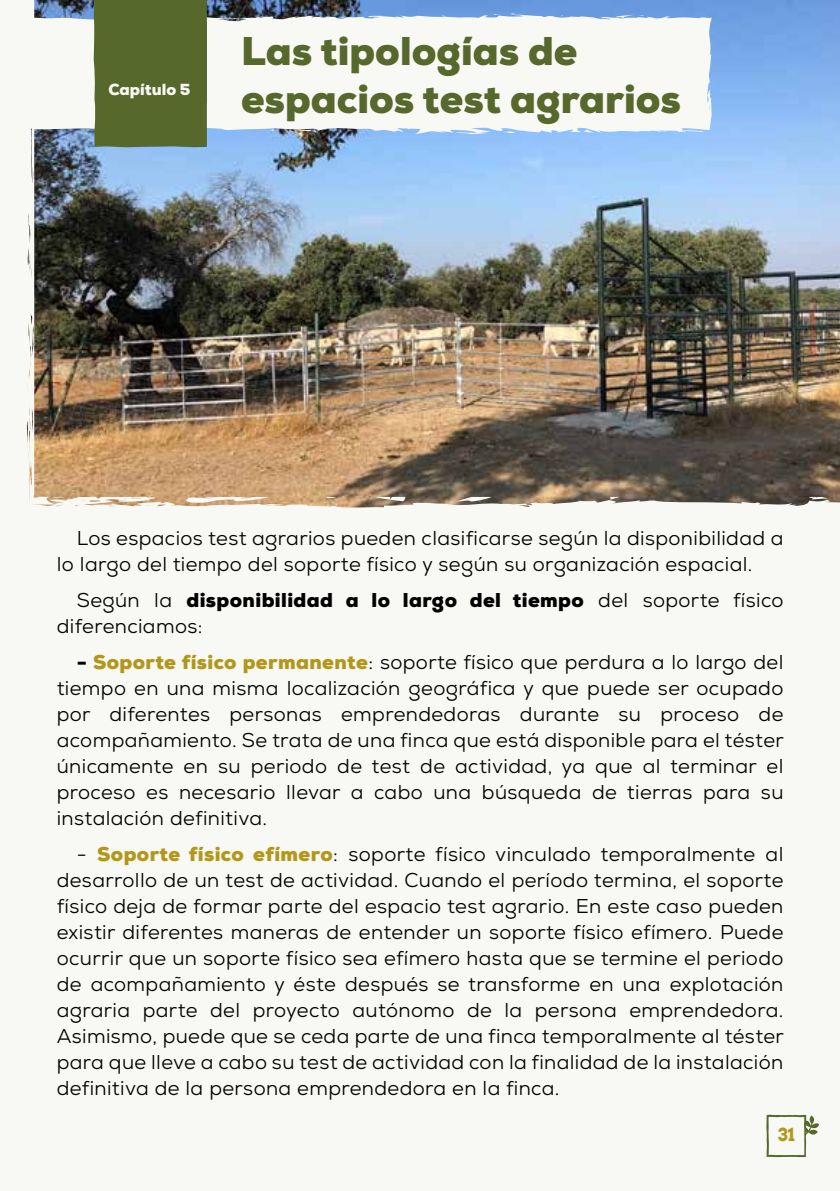
<style>
.page{position:relative;width:840px;height:1191px;background:#fff}
.page>*{position:absolute;margin:0;border:0;box-sizing:border-box;transform-origin:0 0}
.t1{font:900 40px/48px "Nexa";color:#56682b}
.t2{font:20px/26px "Nexa";letter-spacing:.02em;color:#000}
.t3{font:700 18px "Arvo";color:#b29719}
.t4{font:900 16px "Nexa";color:#f8f8f4}
.s1{font-weight:900}
.s2{font-weight:900;color:#b29719}
</style>
<div class="page">
<div style="left:0;top:0;width:839px;height:1191px;background:#f8f8f4"></div>
<img style="left:34px;top:0;width:805px;height:508px">
<svg style="left:766px;top:1114px;width:53px;height:44px"></svg>
<svg style="left:31px;top:13px;width:680px;height:121px"></svg>
<svg style="left:295px;top:16px;width:8px;height:6px"></svg>
<svg style="left:289px;top:131px;width:14px;height:1px"></svg>
<svg style="left:500px;top:131px;width:16px;height:3px"></svg>
<svg style="left:560px;top:15px;width:9px;height:2px"></svg>
<svg style="left:493px;top:14px;width:9px;height:2px"></svg>
<div style="left:94px;top:0;width:113px;height:147px;background:#56682b"></div>
<p class="t4" style="left:108px;top:79px;width:84px">Capítulo 5</p>
<h1 class="t1" style="left:241px;top:28px;width:441px">Las tipologías de espacios test agrarios</h1>
<p class="t2" style="left:57px;top:524px;width:727px;text-indent:20px">Los espacios test agrarios pueden clasificarse según la disponibilidad a lo largo del tiempo del soporte físico y según su organización espacial.</p>
<p class="t2" style="left:57px;top:586px;width:727px;text-indent:20px">Según la <span class="s1">disponibilidad a lo largo del tiempo</span> del soporte físico diferenciamos:</p>
<p class="t2" style="left:57px;top:648px;width:728px;text-align:justify;text-indent:20px"><span class="s1">-</span> <span class="s2">Soporte físico permanente</span>: soporte físico que perdura a lo largo del tiempo en una misma localización geográfica y que puede ser ocupado por diferentes personas emprendedoras durante su proceso de acompañamiento. Se trata de una finca que está disponible para el téster únicamente en su periodo de test de actividad, ya que al terminar el proceso es necesario llevar a cabo una búsqueda de tierras para su instalación definitiva.</p>
<p class="t2" style="left:57px;top:840px;width:728px;text-align:justify;text-indent:20px">- <span class="s2">Soporte físico efímero</span>: soporte físico vinculado temporalmente al desarrollo de un test de actividad. Cuando el período termina, el soporte físico deja de formar parte del espacio test agrario. En este caso pueden existir diferentes maneras de entender un soporte físico efímero. Puede ocurrir que un soporte físico sea efímero hasta que se termine el periodo de acompañamiento y éste después se transforme en una explotación agraria parte del proyecto autónomo de la persona emprendedora.<br>Asimismo, puede que se ceda parte de una finca temporalmente al téster para que lleve a cabo su test de actividad con la finalidad de la instalación definitiva de la persona emprendedora en la finca.</p>
<p class="t3" style="left:777px;top:1124px;width:18px">31</p>
</div>
